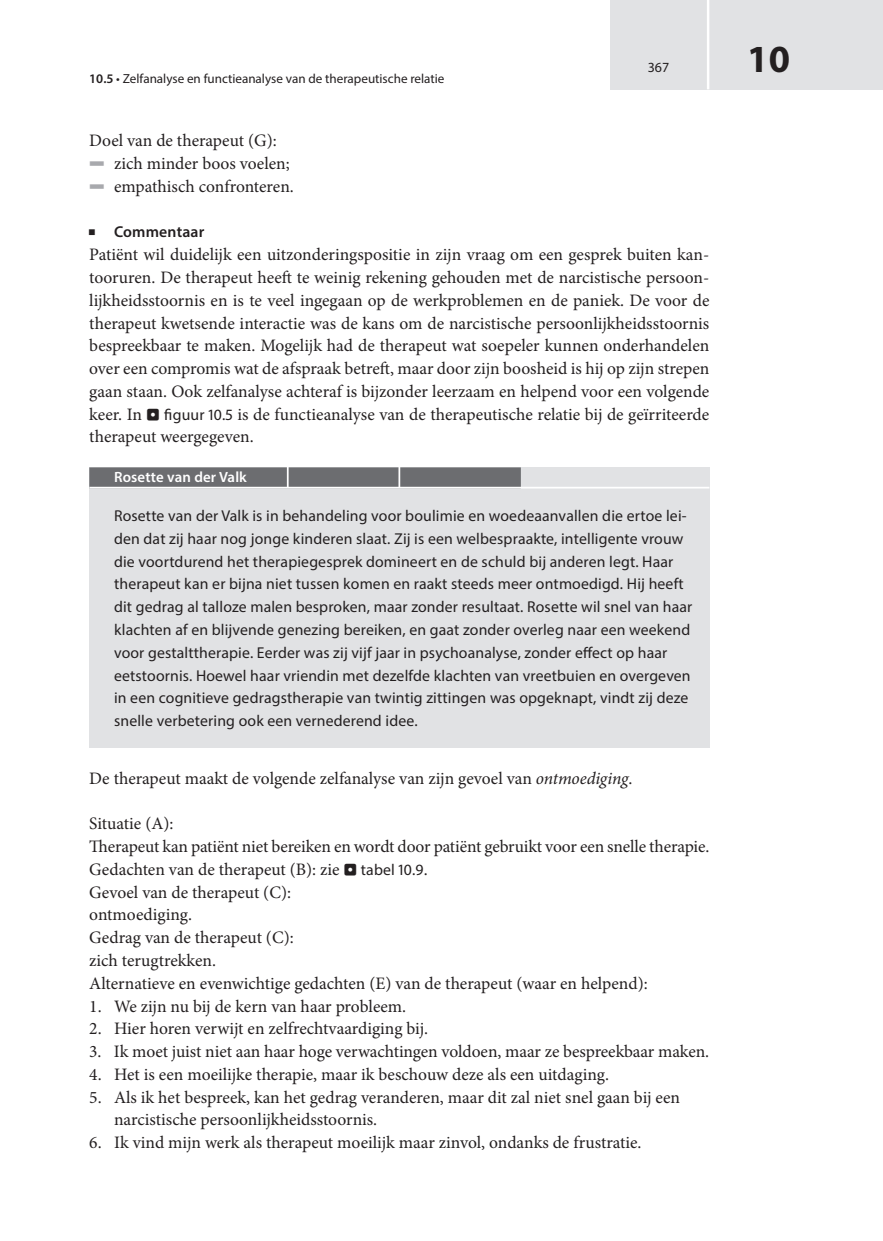
<style>
.page{position:relative;width:883px;height:1241px;background:#fff}
.page>*{position:absolute;margin:0;border:0;box-sizing:border-box;transform-origin:0 0}
.t1{font:700 38.5px "Myriad Pro";color:#231f20}
.t2{font:17.5px/22.8px "Minion Pro";color:#231f20}
.t3{font:15.75px/22.8px "Myriad Pro";letter-spacing:.01em;color:#231f20}
.t4{font:600 15.75px "Myriad Pro";letter-spacing:.01em;color:#231f20}
.t5{font:600 14.88px "Myriad Pro";letter-spacing:.01em;color:#fff}
.t6{font:14px "Myriad Pro";color:#231f20}
.t7{font:13.12px "Myriad Pro";color:#231f20}
.s1{font-weight:600}
.s2{font-family:"Blik Buttons";color:#a8a9ad}
.s3{font-family:"Blik Buttons";font-weight:400}
.s4{font-family:"Blik Buttons";font-size:15.75px}
.s5{font-family:"Myriad Pro";font-size:15.75px}
.s6{font-style:italic}
</style>
<div class="page">
<div style="left:610px;top:0;width:273px;height:89px;background:#e1e2e4"></div>
<hr style="left:707px;top:0;width:2px;height:89px;background:#fff">
<div style="left:89px;top:467px;width:620px;height:280px;background:#e1e2e4"></div>
<div style="left:89px;top:467px;width:432px;height:21px;background:#6c6d70"></div>
<hr style="left:287px;top:466px;width:2px;height:21px;background:#fff">
<hr style="left:89px;top:486px;width:620px;height:2px;background:#fff">
<hr style="left:398px;top:466px;width:2px;height:21px;background:#fff">
<p class="t7" style="left:89px;top:74px;width:357px"><span class="s1">10.5</span> • Zelfanalyse en functieanalyse van de therapeutische relatie</p>
<p class="t6" style="left:648px;top:62px;width:23px">367</p>
<p class="t2" style="left:89px;top:131px;width:206px">Doel van de therapeut (G):<br><span class="s2">5</span> zich minder boos voelen;<br><span class="s2">5</span> empathisch confronteren.</p>
<p class="t4" style="left:89px;top:226px;width:117px"><span class="s3">z</span> Commentaar</p>
<p class="t2" style="left:89px;top:245px;width:622px;text-align:justify">Patiënt wil duidelijk een uitzonderingspositie in zijn vraag om een gesprek buiten kan&shy;tooruren. De therapeut heeft te weinig rekening gehouden met de narcistische persoon&shy;lijkheidsstoornis en is te veel ingegaan op de werkproblemen en de paniek. De voor de therapeut kwetsende interactie was de kans om de narcistische persoonlijkheidsstoornis bespreekbaar te maken. Mogelijk had de therapeut wat soepeler kunnen onderhandelen over een compromis wat de afspraak betreft, maar door zijn boosheid is hij op zijn strepen gaan staan. Ook zelfanalyse achteraf is bijzonder leerzaam en helpend voor een volgende keer. In <span class="s4">.</span> <span class="s5">figuur 10.5</span> is de functieanalyse van de therapeutische relatie bij de geïrriteerde therapeut weergegeven.</p>
<p class="t5" style="left:114px;top:471px;width:134px">Rosette van der Valk</p>
<p class="t3" style="left:114px;top:505px;width:580px">Rosette van der Valk is in behandeling voor boulimie en woedeaanvallen die ertoe lei&shy;den dat zij haar nog jonge kinderen slaat. Zij is een welbespraakte, intelligente vrouw die voortdurend het therapiegesprek domineert en de schuld bij anderen legt. Haar therapeut kan er bijna niet tussen komen en raakt steeds meer ontmoedigd. Hij heeft dit gedrag al talloze malen besproken, maar zonder resultaat. Rosette wil snel van haar klachten af en blijvende genezing bereiken, en gaat zonder overleg naar een weekend voor gestalttherapie. Eerder was zij vijf jaar in psychoanalyse, zonder effect op haar eetstoornis. Hoewel haar vriendin met dezelfde klachten van vreetbuien en overgeven in een cognitieve gedragstherapie van twintig zittingen was opgeknapt, vindt zij deze snelle verbetering ook een vernederend idee.</p>
<p class="t2" style="left:89px;top:768px;width:545px">De therapeut maakt de volgende zelfanalyse van zijn gevoel van <span class="s6">ontmoediging</span>.</p>
<p class="t2" style="left:89px;top:813px;width:622px">Situatie (A):<br>Therapeut kan patiënt niet bereiken en wordt door patiënt gebruikt voor een snelle therapie.<br>Gedachten van de therapeut (B): zie <span class="s4">.</span> <span class="s5">tabel 10.9</span> .<br>Gevoel van de therapeut (C):<br>ontmoediging.<br>Gedrag van de therapeut (C):<br>zich terugtrekken.<br>Alternatieve en evenwichtige gedachten (E) van de therapeut (waar en helpend):</p>
<p class="t2" style="left:89px;top:995px;width:318px">1. We zijn nu bij de kern van haar probleem.</p>
<p class="t2" style="left:89px;top:1018px;width:340px">2. Hier horen verwijt en zelfrechtvaardiging bij.</p>
<p class="t2" style="left:89px;top:1041px;width:621px">3. Ik moet juist niet aan haar hoge verwachtingen voldoen, maar ze bespreekbaar maken.</p>
<p class="t2" style="left:89px;top:1064px;width:521px">4. Het is een moeilijke therapie, maar ik beschouw deze als een uitdaging.</p>
<p class="t2" style="left:114px;top:1086px;width:567px;text-indent:-25px">5. Als ik het bespreek, kan het gedrag veranderen, maar dit zal niet snel gaan bij een narcistische persoonlijkheidsstoornis.</p>
<p class="t2" style="left:89px;top:1132px;width:554px">6. Ik vind mijn werk als therapeut moeilijk maar zinvol, ondanks de frustratie.</p>
<h1 class="t1" style="left:747px;top:44px;width:45px">10</h1>
</div>
